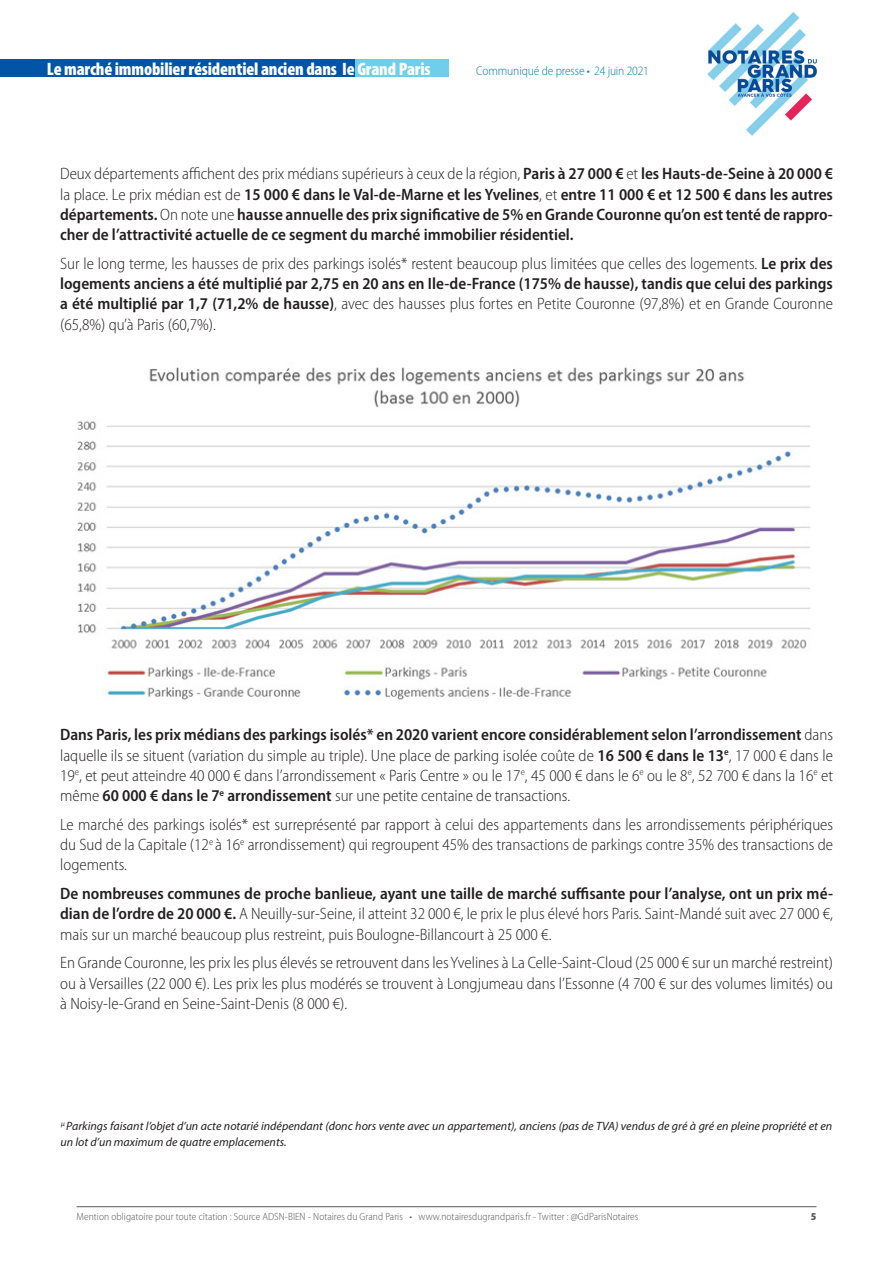
<style>
.page{position:relative;width:893px;height:1263px;background:#fff}
.page>*{position:absolute;margin:0;border:0;box-sizing:border-box;transform-origin:0 0}
.t1{font:900 condensed 18px "Myriad Pro";letter-spacing:-.01em;color:#fff}
.NOT_CI_Texte{font:300 semi-condensed 16.5px/20.2px "Myriad Pro";color:#231f20;text-align:justify}
.NOT_CI_Texte-2{font:600 semi-condensed 16.5px/20.2px "Myriad Pro";color:#231f20;text-align:justify}
.t2{font:300 semi-condensed 12.75px "Myriad Pro";letter-spacing:-.01em;color:#0083b6}
.NOT_CI_Texte-3{font:italic 12px/16.5px "Myriad Pro";color:#231f20}
.t3{font:300 semi-condensed 10.5px "Myriad Pro";letter-spacing:.005em;color:#57585a}
.t4{font:900 semi-condensed 10.5px "Myriad Pro";color:#57585a}
.s1{font-weight:300}
.s2{font-weight:600}
</style>
<div class="page">
<div style="left:0;top:60px;width:380px;height:17px;background:#0154a6"></div>
<img style="left:707px;top:12px;width:110px;height:124px">
<div style="left:355px;top:60px;width:94px;height:17px;background:#6eceeb"></div>
<hr style="left:77px;top:1206px;width:739px;height:1px;background:#57585a">
<img style="left:77px;top:367px;width:734px;height:333px">
<p class="t1" style="left:47px;top:58px;width:385px">Le marché immobilier résidentiel ancien dans Ie Grand Paris</p>
<p class="t2" style="left:476px;top:63px;width:174px">Communiqué de presse • 24 juin 2021</p>
<p class="NOT_CI_Texte-2" style="left:60px;top:163px;width:774px"><span class="s1">Deux départements affichent des prix médians supérieurs à ceux de la région,</span> Paris à 27 000 € <span class="s1">et</span> les Hauts-de-Seine à 20 000 € <span class="s1">la place. Le prix médian est de</span> 15 000 € dans le Val-de-Marne et les Yvelines<span class="s1">, et</span> entre 11 000 € et 12 500 € dans les autres départements. <span class="s1">On note une</span> hausse annuelle des prix significative de 5% en Grande Couronne qu’on est tenté de rappro&shy;cher de l’attractivité actuelle de ce segment du marché immobilier résidentiel.</p>
<p class="NOT_CI_Texte" style="left:60px;top:253px;width:774px">Sur le long terme, les hausses de prix des parkings isolés* restent beaucoup plus limitées que celles des logements. <span class="s2">Le prix des logements anciens a été multiplié par 2,75 en 20 ans en Ile-de-France (175% de hausse), tandis que celui des parkings a été multiplié par 1,7 (71,2% de hausse)</span>, avec des hausses plus fortes en Petite Couronne (97,8%) et en Grande Couronne (65,8%) qu’à Paris (60,7%).</p>
<p class="NOT_CI_Texte" style="left:60px;top:725px;width:774px"><span class="s2">Dans Paris, les prix médians des parkings isolés* en 2020 varient encore considérablement selon l’arrondissement</span> dans laquelle ils se situent (variation du simple au triple). Une place de parking isolée coûte de <span class="s2">16 500 € dans le 13</span><sup>e</sup>, 17 000 € dans le 19<sup>e</sup>, et peut atteindre 40 000 € dans l’arrondissement « Paris Centre » ou le 17<sup>e</sup>, 45 000 € dans le 6<sup>e</sup> ou le 8<sup>e</sup>, 52 700 € dans la 16<sup>e</sup> et même <span class="s2">60 000 € dans le 7</span><sup>e</sup> <span class="s2">arrondissement</span> sur une petite centaine de transactions.</p>
<p class="NOT_CI_Texte" style="left:60px;top:814px;width:774px">Le marché des parkings isolés* est surreprésenté par rapport à celui des appartements dans les arrondissements périphériques du Sud de la Capitale (12<sup>e</sup> à 16<sup>e</sup> arrondissement) qui regroupent 45% des transactions de parkings contre 35% des transactions de logements.</p>
<p class="NOT_CI_Texte" style="left:60px;top:883px;width:774px"><span class="s2">De nombreuses communes de proche banlieue, ayant une taille de marché suffisante pour l’analyse, ont un prix mé&shy;dian de l’ordre de 20 000 €.</span> A Neuilly-sur-Seine, il atteint 32 000 €, le prix le plus élevé hors Paris. Saint-Mandé suit avec 27 000 €, mais sur un marché beaucoup plus restreint, puis Boulogne-Billancourt à 25 000 €.</p>
<p class="NOT_CI_Texte" style="left:60px;top:953px;width:774px">En Grande Couronne, les prix les plus élevés se retrouvent dans les Yvelines à La Celle-Saint-Cloud (25 000 € sur un marché restreint) ou à Versailles (22 000 €). Les prix les plus modérés se trouvent à Longjumeau dans l’Essonne (4 700 € sur des volumes limités) ou à Noisy-le-Grand en Seine-Saint-Denis (8 000 €).</p>
<p class="NOT_CI_Texte-3" style="left:61px;top:1117px;width:773px"><sup>µ</sup> Parkings faisant l’objet d’un acte notarié indépendant (donc hors vente avec un appartement), anciens (pas de TVA) vendus de gré à gré en pleine propriété et en un lot d’un maximum de quatre emplacements.</p>
<p class="t3" style="left:77px;top:1210px;width:563px">Mention obligatoire pour toute citation : Source ADSN-BIEN - Notaires du Grand Paris • www.notairesdugrandparis.fr - Twitter : @GdParisNotaires</p>
<p class="t4" style="left:811px;top:1209px;width:7px">5</p>
</div>
